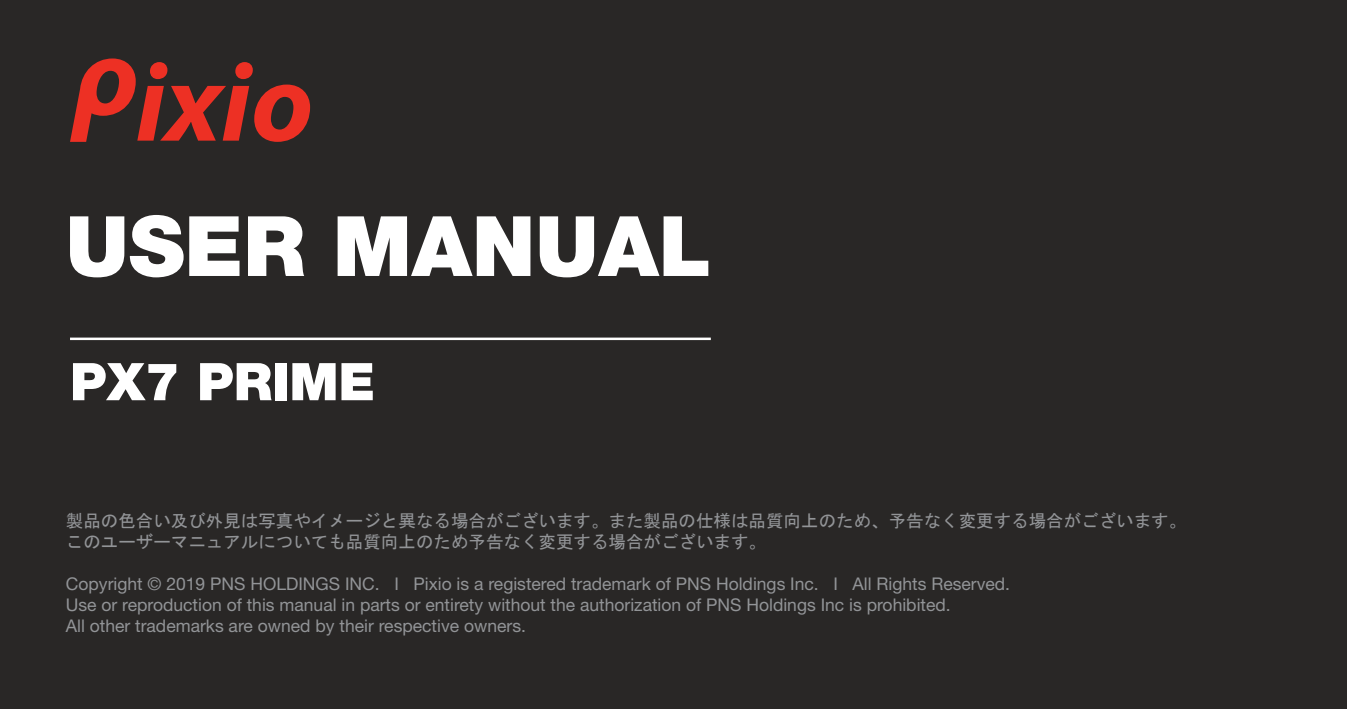
<style>
.page{position:relative;width:1347px;height:709px;background:#fff}
.page>*{position:absolute;margin:0;border:0;box-sizing:border-box;transform-origin:0 0}
.t1{font:900 52px "Helvetica Neue";color:#fff}
.t2{font:17.5px/21px "Helvetica Neue";color:#929497}
.t3{font:17.5px/21px "MS Gothic";color:#929497}
</style>
<div class="page">
<div style="left:0;top:0;width:1346px;height:709px;background:#292726"></div>
<svg style="left:70px;top:58px;width:240px;height:84px"></svg>
<svg style="left:70px;top:216px;width:54px;height:61px"></svg>
<svg style="left:130px;top:215px;width:109px;height:62px"></svg>
<svg style="left:248px;top:216px;width:56px;height:60px"></svg>
<svg style="left:337px;top:216px;width:193px;height:60px"></svg>
<svg style="left:540px;top:216px;width:168px;height:61px"></svg>
<hr style="left:70px;top:337px;width:641px;height:3px;background:#fff">
<h1 class="t1" style="left:70px;top:350px;width:306px">PX7 PRIME</h1>
<p class="t3" style="left:66px;top:510px;width:1121px">製品の色合い及び外見は写真やイメージと異なる場合がございます。また製品の仕様は品質向上のため、予告なく変更する場合がございます。このユーザーマニュアルについても品質向上のため予告なく変更する場合がございます。</p>
<p class="t2" style="left:66px;top:573px;width:945px">Copyright © 2019 PNS HOLDINGS INC. I Pixio is a registered trademark of PNS Holdings Inc. I All Rights Reserved.<br>Use or reproduction of this manual in parts or entirety without the authorization of PNS Holdings Inc is prohibited.<br>All other trademarks are owned by their respective owners.</p>
</div>
